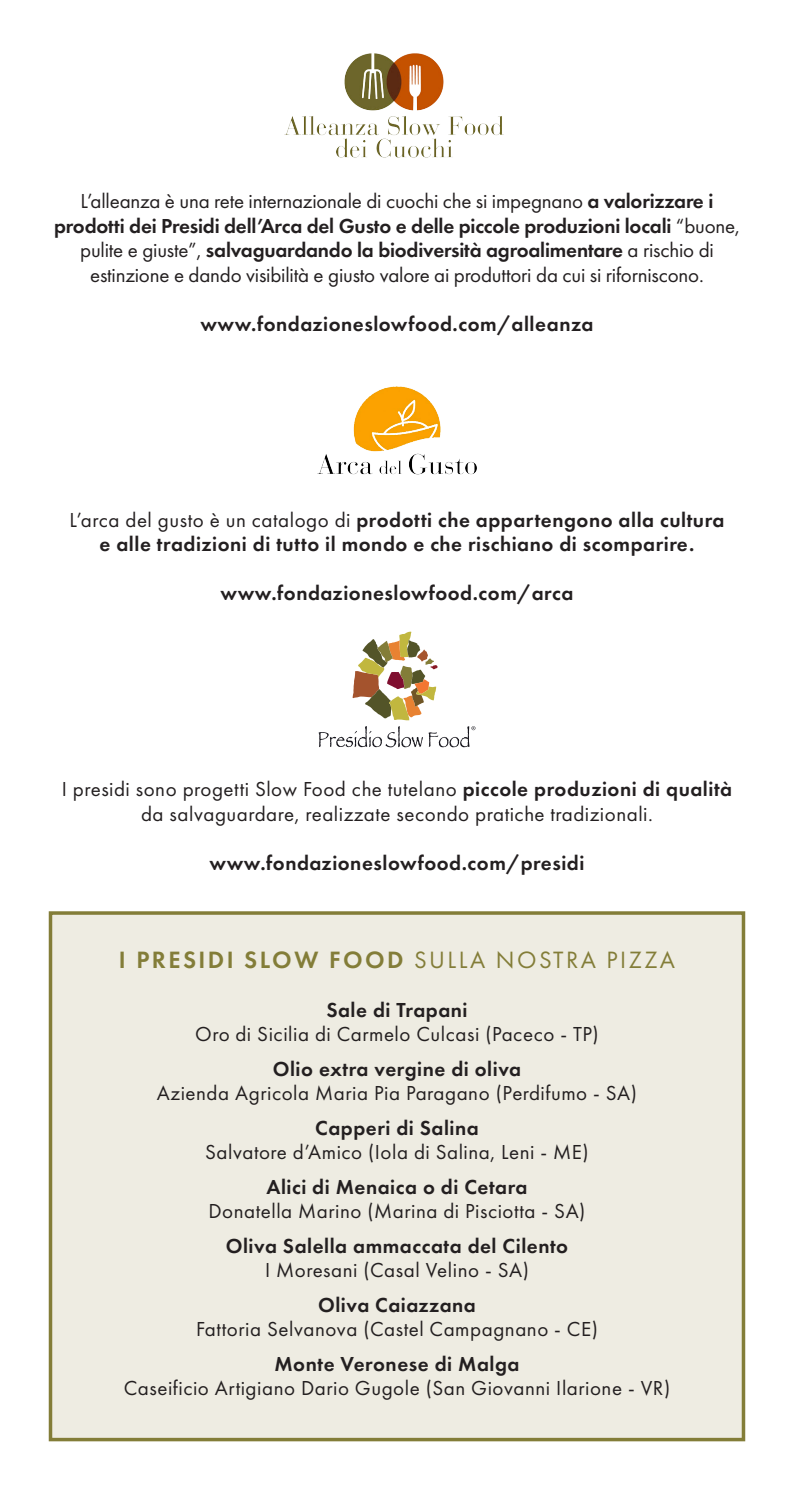
<style>
.page{position:relative;width:794px;height:1489px;background:#fff}
.page>*{position:absolute;margin:0;border:0;box-sizing:border-box;transform-origin:0 0}
.Testi{font:600 24.5px "Futura PT";letter-spacing:.1em;color:#837d38}
.Testi-2{font:21px/24.5px "Futura PT";letter-spacing:.025em;color:#231f20;text-align:center}
.Testi-3{font:21px/24.5px "Futura PT";letter-spacing:-.01em;color:#231f20;text-align:center}
.Testi-4{font:600 21px/24.5px "Futura PT";letter-spacing:.025em;color:#231f20;text-align:center}
.s1{font-weight:600}
.s2{font-weight:400}
</style>
<div class="page">
<div style="left:49px;top:911px;width:696px;height:530px;background:#eeece2;border:4px solid #837d38"></div>
<img style="left:284px;top:53px;width:220px;height:105px">
<img style="left:317px;top:386px;width:160px;height:89px">
<svg style="left:352px;top:631px;width:85px;height:89px"></svg>
<svg style="left:318px;top:726px;width:157px;height:21px"></svg>
<p class="Testi-3" style="left:54px;top:189px;width:687px">L’alleanza è una rete internazionale di cuochi che si impegnano <span class="s1">a valorizzare i prodotti dei Presidi dell’Arca del Gusto e delle piccole produzioni locali</span> “buone, pulite e giuste”, <span class="s1">salvaguardando la biodiversità agroalimentare</span> a rischio di estinzione e dando visibilità e giusto valore ai produttori da cui si riforniscono.</p>
<p class="Testi-4" style="left:200px;top:311px;width:394px">www.fondazioneslowfood.com/alleanza</p>
<p class="Testi-4" style="left:69px;top:507px;width:656px"><span class="s2">L’arca del gusto è un catalogo di</span> prodotti che appartengono alla cultura</p>
<p class="Testi-4" style="left:100px;top:531px;width:596px">e alle tradizioni di tutto il mondo e che rischiano di scomparire.</p>
<p class="Testi-4" style="left:221px;top:580px;width:354px">www.fondazioneslowfood.com/arca</p>
<p class="Testi-2" style="left:62px;top:777px;width:672px">I presidi sono progetti Slow Food che tutelano <span class="s1">piccole produzioni di qualità </span>da salvaguardare, realizzate secondo pratiche tradizionali.</p>
<p class="Testi-4" style="left:210px;top:850px;width:376px">www.fondazioneslowfood.com/presidi</p>
<p class="Testi" style="left:119px;top:944px;width:558px">I PRESIDI SLOW FOOD <span class="s2">SULLA NOSTRA PIZZA</span></p>
<p class="Testi-2" style="left:195px;top:997px;width:405px"><span class="s1">Sale di Trapani<br></span>Oro di Sicilia di Carmelo Culcasi (Paceco - TP)</p>
<p class="Testi-2" style="left:157px;top:1056px;width:481px"><span class="s1">Olio extra vergine di oliva<br></span>Azienda Agricola Maria Pia Paragano (Perdifumo - SA)</p>
<p class="Testi-2" style="left:205px;top:1115px;width:385px"><span class="s1">Capperi di Salina<br></span>Salvatore d’Amico (Iola di Salina, Leni - ME)</p>
<p class="Testi-2" style="left:208px;top:1174px;width:378px"><span class="s1">Alici di Menaica o di Cetara<br></span>Donatella Marino (Marina di Pisciotta - SA)</p>
<p class="Testi-4" style="left:226px;top:1233px;width:344px">Oliva Salella ammaccata del Cilento<br><span class="s2">I Moresani (Casal Velino - SA)</span></p>
<p class="Testi-2" style="left:196px;top:1292px;width:403px"><span class="s1">Oliva Caiazzana<br></span>Fattoria Selvanova (Castel Campagnano - CE)</p>
<p class="Testi-2" style="left:124px;top:1351px;width:548px"><span class="s1">Monte Veronese di Malga<br></span>Caseificio Artigiano Dario Gugole (San Giovanni Ilarione - VR)</p>
</div>
